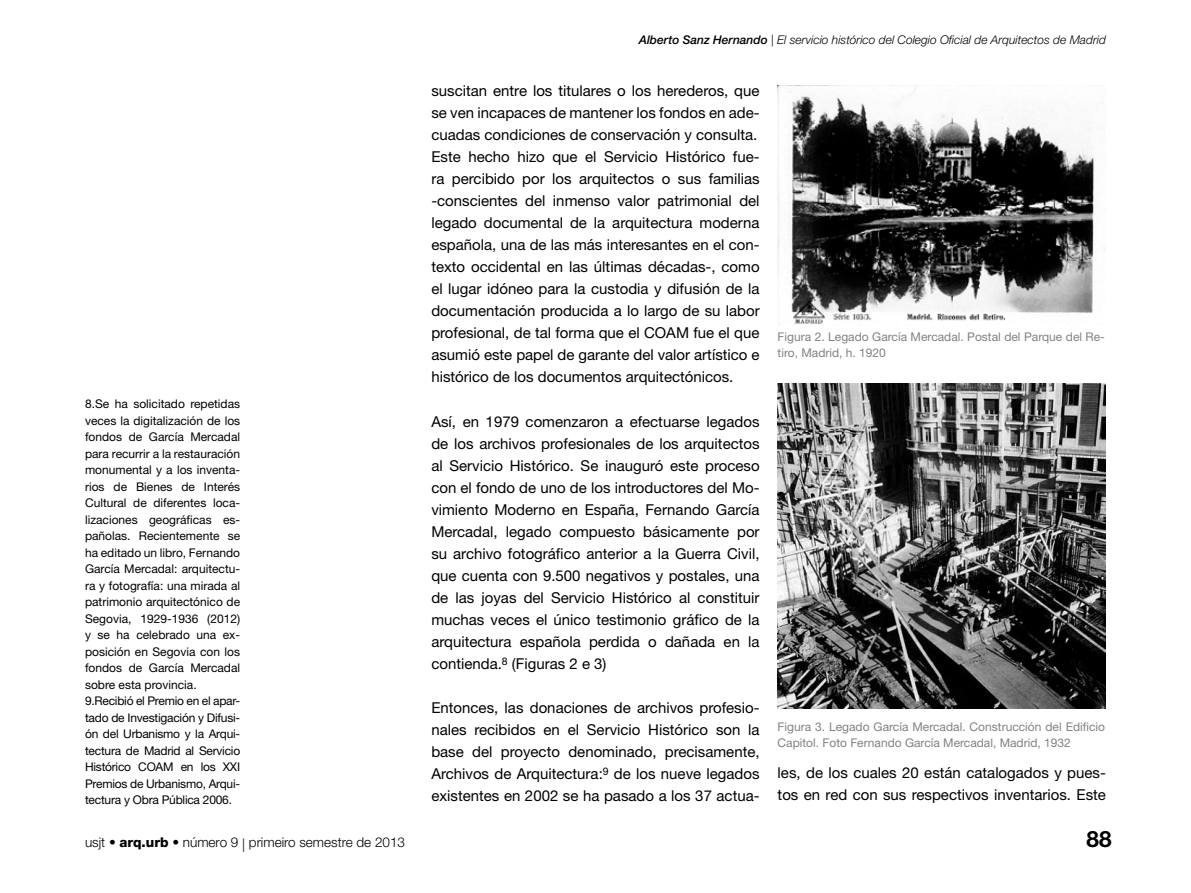
<style>
.page{position:relative;width:1191px;height:893px;background:#fff}
.page>*{position:absolute;margin:0;border:0;box-sizing:border-box;transform-origin:0 0}
.t1{font:700 22.5px "Helvetica Neue LT Std";color:#000}
.t2{font:15px/22px "Helvetica Neue LT Std";color:#000}
.t3{font:300 13.5px "Helvetica Neue LT Std";color:#000}
.t4{font:12px/16.5px "Helvetica Neue LT Std";color:#000}
.t5{font:12px/16.5px "Helvetica Neue LT Std";color:#808285}
.t6{font:italic 300 12px "Helvetica Neue LT Std";color:#000}
.s1{font-weight:500}
.s2{font-weight:800}
</style>
<div class="page">
<img style="left:777px;top:85px;width:328px;height:239px">
<img style="left:777px;top:383px;width:328px;height:326px">
<p class="t4" style="left:85px;top:396px;width:157px">8.Se ha solicitado repetidas veces la digitalización de los fondos de García Mercadal para recurrir a la restauración monumental y a los inventa&shy;rios de Bienes de Interés<br>Cultural de diferentes loca&shy;lizaciones geográficas es&shy;pañolas. Recientemente se ha editado un libro, Fernando<br>García Mercadal: arquitectu&shy;ra y fotografía: una mirada al patrimonio arquitectónico de<br>Segovia, 1929-1936 (2012) y se ha celebrado una ex&shy;posición en Segovia con los fondos de García Mercadal sobre esta provincia.<br>9.Recibió el Premio en el apar&shy;tado de Investigación y Difusi&shy;ón del Urbanismo y la Arqui&shy;tectura de Madrid al Servicio<br>Histórico COAM en los XXI<br>Premios de Urbanismo, Arqui&shy;tectura y Obra Pública 2006.</p>
<p class="t6" style="left:639px;top:33px;width:468px"><span class="s1">Alberto Sanz Hernando</span> | El servicio histórico del Colegio Oficial de Arquitectos de Madrid</p>
<p class="t2" style="left:431px;top:79px;width:330px">suscitan entre los titulares o los herederos, que se ven incapaces de mantener los fondos en ade&shy;cuadas condiciones de conservación y consulta.<br>Este hecho hizo que el Servicio Histórico fue&shy;ra percibido por los arquitectos o sus familias -conscientes del inmenso valor patrimonial del legado documental de la arquitectura moderna española, una de las más interesantes en el con&shy;texto occidental en las últimas décadas-, como el lugar idóneo para la custodia y difusión de la documentación producida a lo largo de su labor profesional, de tal forma que el COAM fue el que asumió este papel de garante del valor artístico e histórico de los documentos arquitectónicos.</p>
<p class="t2" style="left:431px;top:410px;width:330px;text-align:justify">Así, en 1979 comenzaron a efectuarse legados de los archivos profesionales de los arquitectos al Servicio Histórico. Se inauguró este proceso con el fondo de uno de los introductores del Mo&shy;vimiento Moderno en España, Fernando García Mercadal, legado compuesto básicamente por su archivo fotográfico anterior a la Guerra Civil, que cuenta con 9.500 negativos y postales, una de las joyas del Servicio Histórico al constituir muchas veces el único testimonio gráfico de la arquitectura española perdida o dañada en la contienda.<sup>8</sup> (Figuras 2 e 3)</p>
<p class="t2" style="left:431px;top:697px;width:330px;text-align:justify">Entonces, las donaciones de archivos profesio&shy;nales recibidos en el Servicio Histórico son la base del proyecto denominado, precisamente, Archivos de Arquitectura:<sup>9</sup> de los nueve legados existentes en 2002 se ha pasado a los 37 actua-</p>
<p class="t5" style="left:777px;top:328px;width:329px">Figura 2. Legado García Mercadal. Postal del Parque del Re&shy;tiro, Madrid, h. 1920</p>
<p class="t5" style="left:777px;top:718px;width:329px">Figura 3. Legado García Mercadal. Construcción del Edificio<br>Capitol. Foto Fernando García Mercadal, Madrid, 1932</p>
<p class="t2" style="left:777px;top:762px;width:330px">les, de los cuales 20 están catalogados y pues&shy;tos en red con sus respectivos inventarios. Este</p>
<p class="t3" style="left:85px;top:834px;width:321px">usjt • <span class="s2">arq.urb</span> • número 9 | primeiro semestre de 2013</p>
<h1 class="t1" style="left:1086px;top:825px;width:27px">88</h1>
</div>
